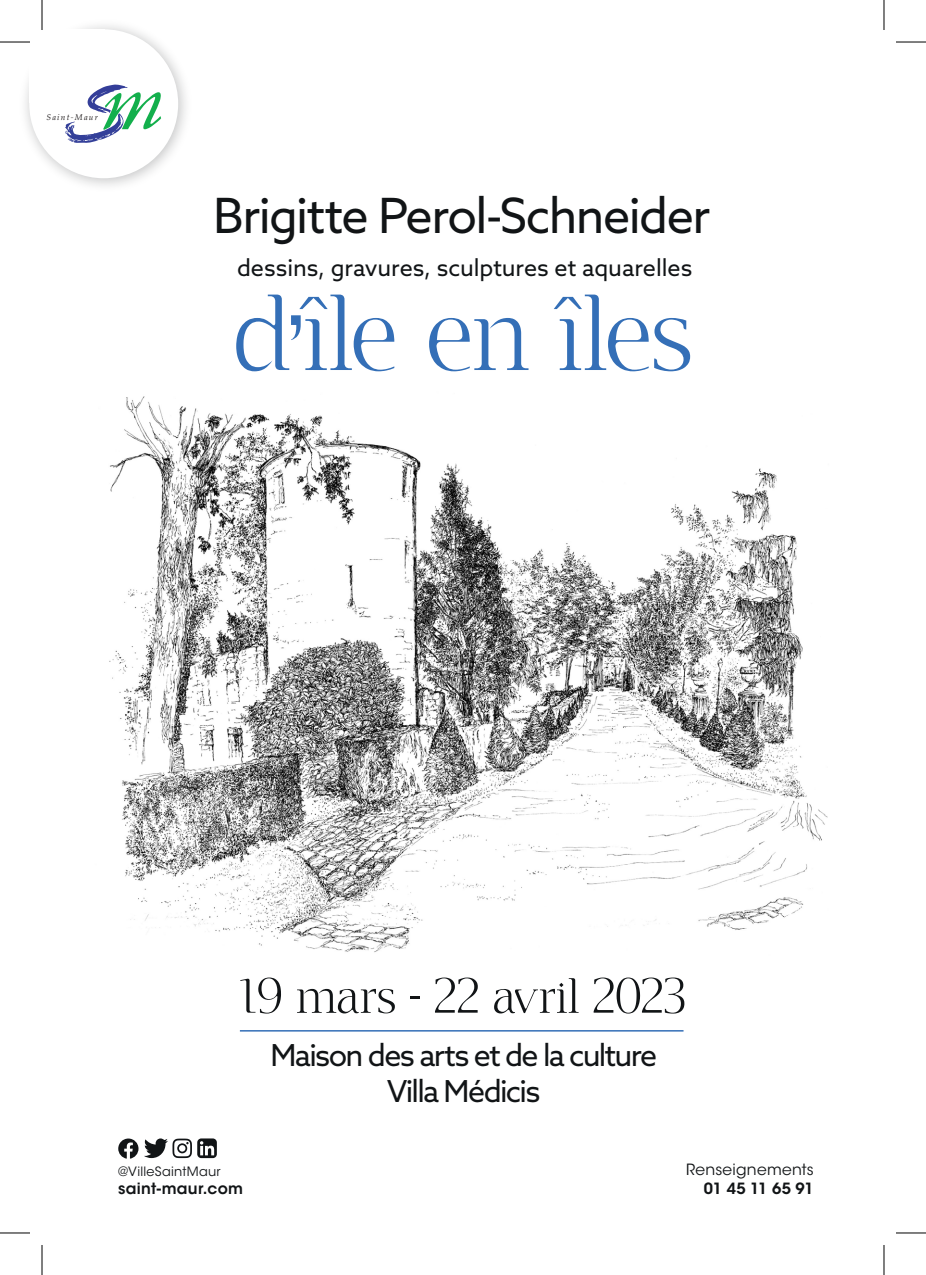
<style>
.page{position:relative;width:926px;height:1275px;background:#fff}
.page>*{position:absolute;margin:0;border:0;box-sizing:border-box;transform-origin:0 0}
.t1{font:109.6px "Cannu";letter-spacing:-.005em;color:#346fb7}
.t2{font:50.4px "Cannu";letter-spacing:-.005em;color:#111416}
.t3{font:48.6px "Azo Sans";letter-spacing:-.035em;color:#111416}
.t4{font:30.4px/36.4px "Azo Sans";letter-spacing:-.055em;color:#111416;text-align:center}
.t5{font:23.4px "Azo Sans";letter-spacing:-.005em;color:#111416}
.t6{font:15.4px/18.4px "ITC Avant Garde Std";letter-spacing:.015em;color:#111416;text-align:right}
.t7{font:600 15.4px "ITC Avant Garde Std";letter-spacing:.02em;color:#111416}
.t8{font:12.8px "ITC Avant Garde Std";letter-spacing:.02em;color:#111416}
.t9{font:italic 8.4px "Palatino Linotype";letter-spacing:.15em;color:#231f20}
.s1{font-weight:600}
</style>
<div class="page">
<svg style="left:118px;top:1138px;width:20px;height:20px"></svg>
<svg style="left:144px;top:1138px;width:73px;height:20px"></svg>
<img style="left:25px;top:25px;width:161px;height:161px">
<div style="left:29px;top:29px;width:149px;height:149px;background:#fff;border-radius:50%"></div>
<div style="left:29px;top:29px;width:75px;height:74px;background:#fff"></div>
<svg style="left:65px;top:84px;width:96px;height:59px"></svg>
<img style="left:109px;top:396px;width:719px;height:557px">
<hr style="left:240px;top:1030px;width:443px;height:1px;background:#346fb7">
<hr style="left:0;top:41px;width:30px;height:2px;background:#fff">
<hr style="left:41px;top:0;width:2px;height:30px;background:#fff">
<hr style="left:0;top:42px;width:30px;height:1px;background:#000">
<hr style="left:896px;top:42px;width:30px;height:1px;background:#000">
<hr style="left:0;top:1232px;width:30px;height:1px;background:#000">
<hr style="left:896px;top:1232px;width:30px;height:1px;background:#000">
<hr style="left:42px;top:0;width:1px;height:30px;background:#000">
<hr style="left:42px;top:1245px;width:1px;height:30px;background:#000">
<hr style="left:884px;top:0;width:1px;height:30px;background:#000">
<hr style="left:884px;top:1245px;width:1px;height:30px;background:#000">
<p class="t9" style="left:46px;top:111px;width:53px">Saint-Maur</p>
<p class="t3" style="left:213px;top:184px;width:499px">Brigitte Perol-Schneider</p>
<p class="t5" style="left:237px;top:252px;width:457px">dessins, gravures, sculptures et aquarelles</p>
<p class="t1" style="left:233px;top:276px;width:462px">d’île en îles</p>
<p class="t2" style="left:240px;top:969px;width:448px">19 mars - 22 avril 2023</p>
<p class="t4" style="left:270px;top:1036px;width:388px">Maison des arts et de la culture<br>Villa Médicis</p>
<p class="t8" style="left:118px;top:1163px;width:104px">@VilleSaintMaur</p>
<p class="t7" style="left:118px;top:1178px;width:126px">saint-maur.com</p>
<p class="t6" style="left:686px;top:1160px;width:129px">Renseignements<br><span class="s1">01 45 11 65 91</span></p>
</div>
